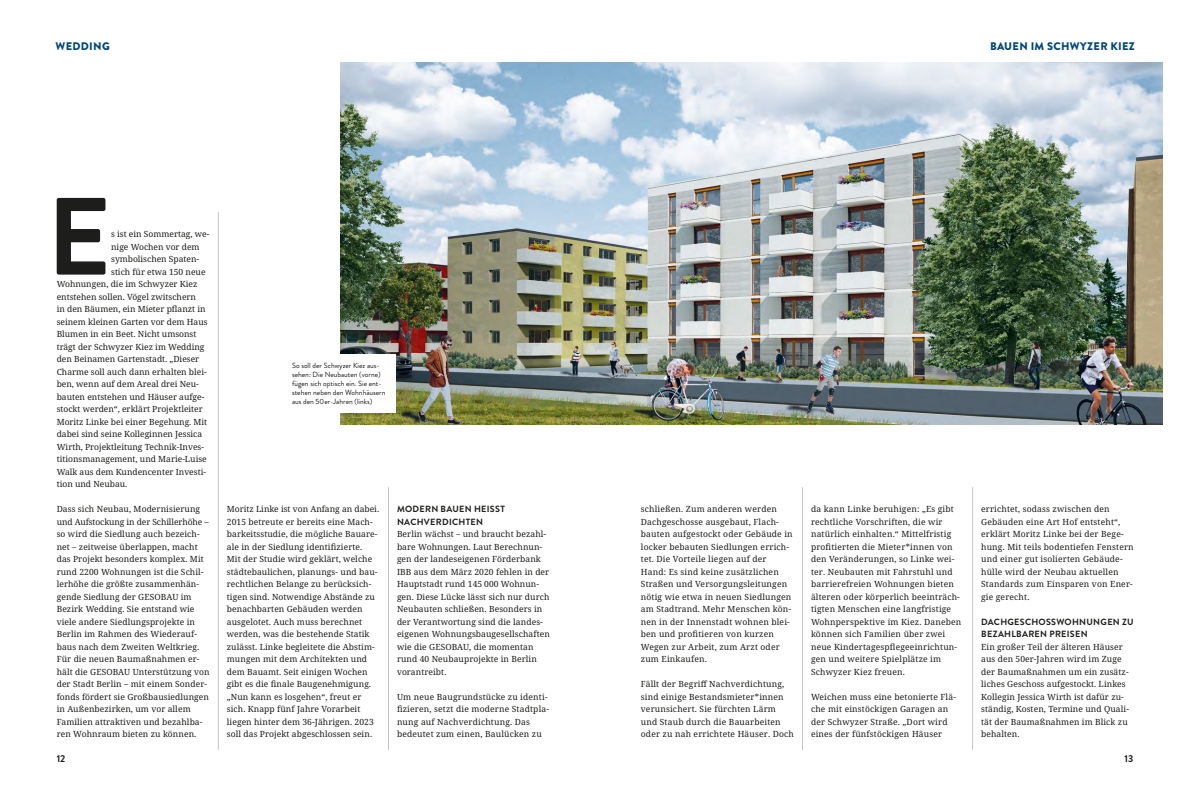
<style>
.page{position:relative;width:1191px;height:794px;background:#fff}
.page>*{position:absolute;margin:0;border:0;box-sizing:border-box;transform-origin:0 0}
.Texte_P_Fließtext_mit_Initial_4-GRUPPE_B{font:700 109.5px "Brandon Grotesque";color:#1d1d1b}
.t1{font:900 11px "Brandon Grotesque";letter-spacing:.025em;color:#00477b}
.t2{font:700 10px "Brandon Grotesque";color:#1d1d1b}
.Überschriften_H3_Zwischenüberschriften-G{font:700 9px/12.5px "Brandon Grotesque";letter-spacing:.03em;color:#1d1d1b}
.Texte_P_Fließtext-GRUPPE_B{font:8.5px/12.5px "Noto Serif";letter-spacing:.01em;color:#1d1d1b}
.Texte_P_Fließtext_mit_Initial_4-GRUPPE_B-2{font:8.5px "Noto Serif";color:#1d1d1b}
.t3{font:7.5px/9px "Brandon Grotesque";color:#1d1d1b}
</style>
<div class="page">
<hr style="left:972px;top:487px;width:1px;height:263px;background:#c6c6c6">
<hr style="left:802px;top:487px;width:1px;height:263px;background:#c6c6c6">
<hr style="left:218px;top:212px;width:1px;height:538px;background:#c6c6c6">
<hr style="left:388px;top:487px;width:1px;height:263px;background:#c6c6c6">
<img style="left:340px;top:62px;width:822px;height:363px">
<div style="left:283px;top:354px;width:113px;height:58px;background:#fff"></div>
<p class="t1" style="left:56px;top:38px;width:56px">WEDDING</p>
<p class="t1" style="left:990px;top:38px;width:146px">BAUEN IM SCHWYZER KIEZ</p>
<p class="Texte_P_Fließtext_mit_Initial_4-GRUPPE_B" style="left:47px;top:160px;width:66px">E</p>
<p class="Texte_P_Fließtext_mit_Initial_4-GRUPPE_B-2" style="left:111px;top:228px;width:100px">s ist ein Sommertag, we-</p>
<p class="Texte_P_Fließtext_mit_Initial_4-GRUPPE_B-2" style="left:111px;top:241px;width:90px">nige Wochen vor dem</p>
<p class="Texte_P_Fließtext_mit_Initial_4-GRUPPE_B-2" style="left:111px;top:253px;width:90px">symbolischen Spaten-</p>
<p class="Texte_P_Fließtext_mit_Initial_4-GRUPPE_B-2" style="left:111px;top:266px;width:96px">stich für etwa 150 neue</p>
<p class="Texte_P_Fließtext_mit_Initial_4-GRUPPE_B-2" style="left:57px;top:278px;width:142px">Wohnungen, die im Schwyzer Kiez</p>
<p class="Texte_P_Fließtext_mit_Initial_4-GRUPPE_B-2" style="left:57px;top:291px;width:141px">entstehen sollen. Vögel zwitschern</p>
<p class="Texte_P_Fließtext_mit_Initial_4-GRUPPE_B-2" style="left:57px;top:303px;width:150px">in den Bäumen, ein Mieter pflanzt in</p>
<p class="Texte_P_Fließtext_mit_Initial_4-GRUPPE_B-2" style="left:57px;top:316px;width:152px">seinem kleinen Garten vor dem Haus</p>
<p class="Texte_P_Fließtext_mit_Initial_4-GRUPPE_B-2" style="left:57px;top:328px;width:141px">Blumen in ein Beet. Nicht umsonst</p>
<p class="Texte_P_Fließtext_mit_Initial_4-GRUPPE_B-2" style="left:57px;top:341px;width:149px">trägt der Schwyzer Kiez im Wedding</p>
<p class="Texte_P_Fließtext_mit_Initial_4-GRUPPE_B-2" style="left:57px;top:353px;width:144px">den Beinamen Gartenstadt. „Dieser</p>
<p class="Texte_P_Fließtext_mit_Initial_4-GRUPPE_B-2" style="left:57px;top:366px;width:151px">Charme soll auch dann erhalten blei-</p>
<p class="Texte_P_Fließtext_mit_Initial_4-GRUPPE_B-2" style="left:57px;top:378px;width:144px">ben, wenn auf dem Areal drei Neu-</p>
<p class="Texte_P_Fließtext_mit_Initial_4-GRUPPE_B-2" style="left:57px;top:391px;width:149px">bauten entstehen und Häuser aufge-</p>
<p class="Texte_P_Fließtext_mit_Initial_4-GRUPPE_B-2" style="left:57px;top:403px;width:148px">stockt werden“, erklärt Projektleiter</p>
<p class="Texte_P_Fließtext_mit_Initial_4-GRUPPE_B-2" style="left:57px;top:416px;width:152px">Moritz Linke bei einer Begehung. Mit</p>
<p class="Texte_P_Fließtext_mit_Initial_4-GRUPPE_B-2" style="left:57px;top:428px;width:147px">dabei sind seine Kolleginnen Jessica</p>
<p class="Texte_P_Fließtext_mit_Initial_4-GRUPPE_B-2" style="left:57px;top:441px;width:149px">Wirth, Projektleitung Technik-Inves-</p>
<p class="Texte_P_Fließtext_mit_Initial_4-GRUPPE_B-2" style="left:57px;top:453px;width:152px">titionsmanagement, und Marie-Luise</p>
<p class="Texte_P_Fließtext_mit_Initial_4-GRUPPE_B-2" style="left:57px;top:466px;width:151px">Walk aus dem Kundencenter Investi-</p>
<p class="Texte_P_Fließtext_mit_Initial_4-GRUPPE_B-2" style="left:57px;top:478px;width:72px">tion und Neubau.</p>
<p class="Texte_P_Fließtext-GRUPPE_B" style="left:57px;top:503px;width:154px">Dass sich Neubau, Modernisierung und Aufstockung in der Schillerhöhe – so wird die Siedlung auch bezeich&shy;net – zeitweise überlappen, macht das Projekt besonders komplex. Mit rund 2200 Wohnungen ist die Schil&shy;lerhöhe die größte zusammenhän&shy;gende Siedlung der GESOBAU im Bezirk Wedding. Sie entstand wie viele andere Siedlungsprojekte in Berlin im Rahmen des Wiederauf&shy;baus nach dem Zweiten Weltkrieg.<br>Für die neuen Baumaßnahmen er&shy;hält die GESOBAU Unterstützung von der Stadt Berlin – mit einem Sonder&shy;fonds fördert sie Großbausiedlungen in Außenbezirken, um vor allem Familien attraktiven und bezahlba&shy;ren Wohnraum bieten zu können.</p>
<p class="Texte_P_Fließtext-GRUPPE_B" style="left:227px;top:503px;width:154px">Moritz Linke ist von Anfang an dabei.<br>2015 betreute er bereits eine Mach&shy;barkeitsstudie, die mögliche Bauare&shy;ale in der Siedlung identifizierte.<br>Mit der Studie wird geklärt, welche städtebaulichen, planungs- und bau&shy;rechtlichen Belange zu berücksich&shy;tigen sind. Notwendige Abstände zu benachbarten Gebäuden werden ausgelotet. Auch muss berechnet werden, was die bestehende Statik zulässt. Linke begleitete die Abstim&shy;mungen mit dem Architekten und dem Bauamt. Seit einigen Wochen gibt es die finale Baugenehmigung. „Nun kann es losgehen“, freut er sich. Knapp fünf Jahre Vorarbeit liegen hinter dem 36-Jährigen. 2023 soll das Projekt abgeschlossen sein.</p>
<h3 class="Überschriften_H3_Zwischenüberschriften-G" style="left:397px;top:503px;width:109px">MODERN BAUEN HEISST<br>NACHVERDICHTEN</h3>
<p class="t3" style="left:292px;top:361px;width:95px">So soll der Schwyzer Kiez aus&shy;sehen: Die Neubauten (vorne) fügen sich optisch ein. Sie ent&shy;stehen neben den Wohnhäusern aus den 50er-Jahren (links)</p>
<p class="Texte_P_Fließtext-GRUPPE_B" style="left:397px;top:528px;width:154px">Berlin wächst – und braucht bezahl&shy;bare Wohnungen. Laut Berechnun&shy;gen der landeseigenen Förderbank<br>IBB aus dem März 2020 fehlen in der<br>Hauptstadt rund 145 000 Wohnun&shy;gen. Diese Lücke lässt sich nur durch<br>Neubauten schließen. Besonders in der Verantwortung sind die landes&shy;eigenen Wohnungsbaugesellschaften wie die GESOBAU, die momentan rund 40 Neubauprojekte in Berlin vorantreibt.</p>
<p class="Texte_P_Fließtext-GRUPPE_B" style="left:397px;top:690px;width:154px">Um neue Baugrundstücke zu identi&shy;fizieren, setzt die moderne Stadtpla&shy;nung auf Nachverdichtung. Das bedeutet zum einen, Baulücken zu</p>
<p class="Texte_P_Fließtext-GRUPPE_B" style="left:641px;top:503px;width:153px">schließen. Zum anderen werden<br>Dachgeschosse ausgebaut, Flach&shy;bauten aufgestockt oder Gebäude in locker bebauten Siedlungen errich&shy;tet. Die Vorteile liegen auf der<br>Hand: Es sind keine zusätzlichen<br>Straßen und Versorgungsleitungen nötig wie etwa in neuen Siedlungen am Stadtrand. Mehr Menschen kön&shy;nen in der Innenstadt wohnen blei&shy;ben und profitieren von kurzen<br>Wegen zur Arbeit, zum Arzt oder zum Einkaufen.</p>
<p class="Texte_P_Fließtext-GRUPPE_B" style="left:641px;top:678px;width:154px">Fällt der Begriff Nachverdichtung, sind einige Bestandsmieter*innen verunsichert. Sie fürchten Lärm und Staub durch die Bauarbeiten oder zu nah errichtete Häuser. Doch</p>
<p class="Texte_P_Fließtext-GRUPPE_B" style="left:811px;top:503px;width:152px">da kann Linke beruhigen: „Es gibt rechtliche Vorschriften, die wir natürlich einhalten.“ Mittelfristig profitierten die Mieter*innen von den Veränderungen, so Linke wei&shy;ter. Neubauten mit Fahrstuhl und barrierefreien Wohnungen bieten älteren oder körperlich beeinträch&shy;tigten Menschen eine langfristige Wohnperspektive im Kiez. Daneben können sich Familien über zwei neue Kindertagespflegeeinrichtun&shy;gen und weitere Spielplätze im Schwyzer Kiez freuen.</p>
<p class="Texte_P_Fließtext-GRUPPE_B" style="left:811px;top:690px;width:146px">Weichen muss eine betonierte Flä&shy;che mit einstöckigen Garagen an der Schwyzer Straße. „Dort wird eines der fünfstöckigen Häuser</p>
<p class="Texte_P_Fließtext-GRUPPE_B" style="left:981px;top:503px;width:154px">errichtet, sodass zwischen den<br>Gebäuden eine Art Hof entsteht“, erklärt Moritz Linke bei der Bege&shy;hung. Mit teils bodentiefen Fenstern und einer gut isolierten Gebäude&shy;hülle wird der Neubau aktuellen<br>Standards zum Einsparen von Ener&shy;gie gerecht.</p>
<h3 class="Überschriften_H3_Zwischenüberschriften-G" style="left:981px;top:615px;width:154px">DACHGESCHOSSWOHNUNGEN ZU<br>BEZAHLBAREN PREISEN</h3>
<p class="Texte_P_Fließtext-GRUPPE_B" style="left:981px;top:640px;width:149px">Ein großer Teil der älteren Häuser aus den 50er-Jahren wird im Zuge der Baumaßnahmen um ein zusätz&shy;liches Geschoss aufgestockt. Linkes<br>Kollegin Jessica Wirth ist dafür zu&shy;ständig, Kosten, Termine und Quali&shy;tät der Baumaßnahmen im Blick zu behalten.</p>
<p class="t2" style="left:57px;top:752px;width:10px">12</p>
<p class="t2" style="left:1124px;top:752px;width:10px">13</p>
</div>
